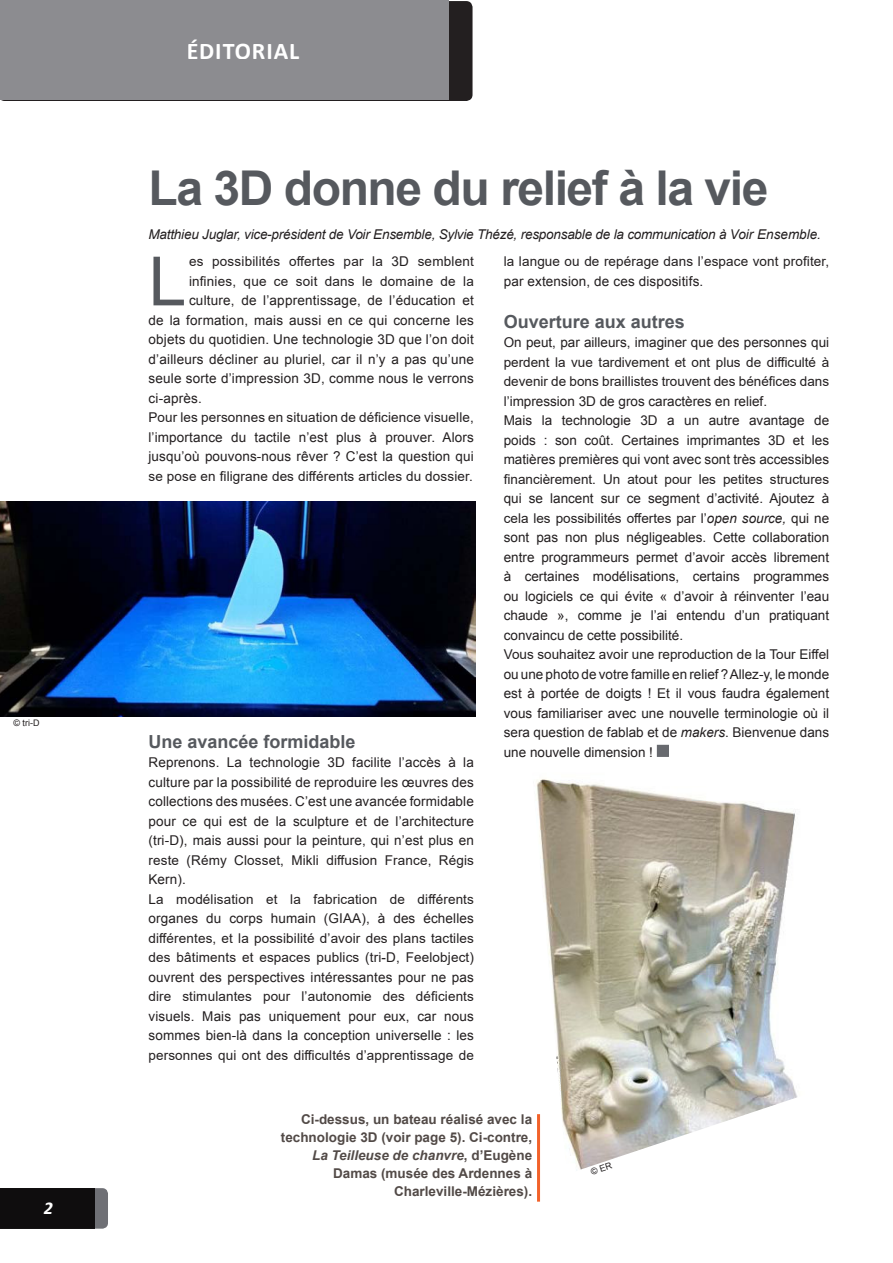
<style>
.page{position:relative;width:893px;height:1263px;background:#fff}
.page>*{position:absolute;margin:0;border:0;box-sizing:border-box;transform-origin:0 0}
.t1{font:67.95px "Arial";color:#56595e}
.t2{font:700 48px "Arial";letter-spacing:-.03em;color:#56595e}
.t3{font:700 24px "Calibri";letter-spacing:.04em;color:#fff}
.t4{font:700 18px "Arial";color:#56595e}
.t5{font:italic 700 18px "Calibri";color:#fff}
.t6{font:13.5px/19.5px "Arial";letter-spacing:.01em;color:#231f20}
.t7{font:700 13.5px/18px "Arial";color:#524a47;text-align:right}
.t8{font:italic 13.5px "Arial";letter-spacing:-.015em;color:#231f20}
.t9{font:9px "Arial";color:#231f20}
.s1{font-style:italic}
</style>
<div class="page">
<div style="left:657px;top:745px;width:12px;height:12px;background:#686a6f"></div>
<img style="left:536px;top:779px;width:262px;height:395px">
<img style="left:0;top:502px;width:475px;height:215px">
<hr style="left:537px;top:1114px;width:3px;height:88px;background:#f2622a">
<svg style="left:0;top:1188px;width:108px;height:41px;background:#1b191b"></svg>
<div style="left:1px;top:1px;width:471px;height:100px;background:#231f20"></div>
<div style="left:0;top:0;width:449px;height:100px;background:#8c8c90"></div>
<svg style="left:590px;top:1162px;width:22px;height:12px"></svg>
<p class="t9" style="left:14px;top:718px;width:28px">© tri-D</p>
<h3 class="t5" style="left:44px;top:1200px;width:11px">2</h3>
<h3 class="t3" style="left:187px;top:41px;width:114px">ÉDITORIAL</h3>
<h2 class="t2" style="left:148px;top:162px;width:621px">La 3D donne du relief à la vie</h2>
<p class="t8" style="left:148px;top:227px;width:674px">Matthieu Juglar, vice-président de Voir Ensemble, Sylvie Thézé, responsable de la communication à Voir Ensemble.</p>
<h1 class="t1" style="left:148px;top:244px;width:39px">L</h1>
<p class="t6" style="left:189px;top:252px;width:286px">es possibilités offertes par la 3D semblent</p>
<p class="t6" style="left:189px;top:271px;width:286px">infinies, que ce soit dans le domaine de la</p>
<p class="t6" style="left:189px;top:291px;width:286px">culture, de l’apprentissage, de l’éducation et</p>
<p class="t6" style="left:149px;top:310px;width:327px">de la formation, mais aussi en ce qui concerne les</p>
<p class="t6" style="left:149px;top:330px;width:327px">objets du quotidien. Une technologie 3D que l’on doit</p>
<p class="t6" style="left:149px;top:349px;width:327px">d’ailleurs décliner au pluriel, car il n’y a pas qu’une</p>
<p class="t6" style="left:149px;top:369px;width:327px">seule sorte d’impression 3D, comme nous le verrons</p>
<p class="t6" style="left:149px;top:388px;width:55px">ci-après.</p>
<p class="t6" style="left:149px;top:408px;width:327px">Pour les personnes en situation de déficience visuelle,</p>
<p class="t6" style="left:149px;top:427px;width:327px">l’importance du tactile n’est plus à prouver. Alors</p>
<p class="t6" style="left:149px;top:447px;width:327px">jusqu’où pouvons-nous rêver ? C’est la question qui</p>
<p class="t6" style="left:149px;top:466px;width:326px">se pose en filigrane des différents articles du dossier.</p>
<h3 class="t4" style="left:148px;top:732px;width:209px">Une avancée formidable</h3>
<p class="t6" style="left:148px;top:753px;width:327px">Reprenons. La technologie 3D facilite l’accès à la culture par la possibilité de reproduire les œuvres des collections des musées. C’est une avancée formidable pour ce qui est de la sculpture et de l’architecture (tri-D), mais aussi pour la peinture, qui n’est plus en reste (Rémy Closset, Mikli diffusion France, Régis Kern).<br>La modélisation et la fabrication de différents organes du corps humain (GIAA), à des échelles différentes, et la possibilité d’avoir des plans tactiles des bâtiments et espaces publics (tri-D, Feelobject) ouvrent des perspectives intéressantes pour ne pas dire stimulantes pour l’autonomie des déficients visuels. Mais pas uniquement pour eux, car nous sommes bien-là dans la conception universelle : les personnes qui ont des difficultés d’apprentissage de</p>
<p class="t6" style="left:504px;top:252px;width:327px">la langue ou de repérage dans l’espace vont profiter, par extension, de ces dispositifs.</p>
<h3 class="t4" style="left:504px;top:312px;width:183px">Ouverture aux autres</h3>
<p class="t6" style="left:504px;top:333px;width:327px">On peut, par ailleurs, imaginer que des personnes qui perdent la vue tardivement et ont plus de difficulté à devenir de bons braillistes trouvent des bénéfices dans l’impression 3D de gros caractères en relief.<br>Mais la technologie 3D a un autre avantage de poids : son coût. Certaines imprimantes 3D et les matières premières qui vont avec sont très accessibles financièrement. Un atout pour les petites structures qui se lancent sur ce segment d’activité. Ajoutez à cela les possibilités offertes par l’<span class="s1">open source,</span> qui ne sont pas non plus négligeables. Cette collaboration entre programmeurs permet d’avoir accès librement à certaines modélisations, certains programmes ou logiciels ce qui évite « d’avoir à réinventer l’eau chaude », comme je l’ai entendu d’un pratiquant convaincu de cette possibilité.<br>Vous souhaitez avoir une reproduction de la Tour Eiffel ou une photo de votre famille en relief ? Allez-y, le monde est à portée de doigts ! Et il vous faudra également vous familiariser avec une nouvelle terminologie où il sera question de fablab et de <span class="s1">makers</span>. Bienvenue dans une nouvelle dimension !</p>
<p class="t7" style="left:281px;top:1110px;width:253px">Ci-dessus, un bateau réalisé avec la technologie 3D (voir page 5). Ci-contre, <span class="s1">La Teilleuse de chanvre</span>, d’Eugène Damas (musée des Ardennes à Charleville-Mézières).</p>
</div>
